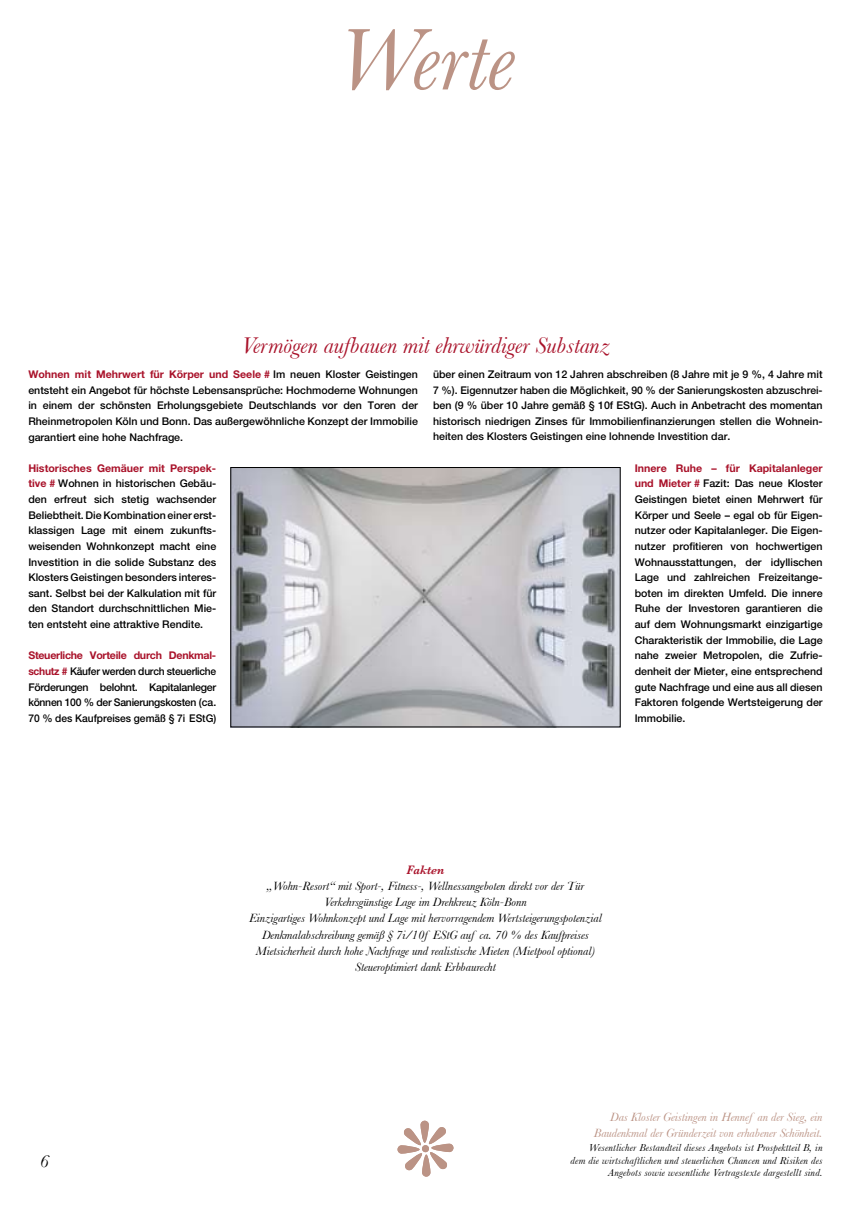
<style>
.page{position:relative;width:851px;height:1205px;background:#fff}
.page>*{position:absolute;margin:0;border:0;box-sizing:border-box;transform-origin:0 0}
.t1{font:italic 90px "Baskerville";color:#bb9385}
.t2{font:italic 23.75px "Baskerville";color:#a9122a}
.t3{font:italic 12.5px/16.2px "Baskerville";color:#000;text-align:center}
.t4{font:italic 12.5px/16.2px "Baskerville";color:#bb9385;text-align:right}
.t5{font:italic 600 12.5px "Baskerville";color:#a9122a}
.t6{font:500 10.62px/15.6px "Helvetica Neue";color:#000;text-align:justify}
.t7{font:500 10.62px/15.6px "Helvetica Neue";letter-spacing:-.025em;color:#000}
.t8{font:italic 10.62px/12.5px "Baskerville";letter-spacing:.02em;color:#000;text-align:right}
.s1{font-weight:700;color:#a9122a}
</style>
<div class="page">
<img style="left:232px;top:469px;width:386px;height:256px">
<div style="left:230px;top:467px;width:390px;height:260px;border:1px solid #000"></div>
<div style="left:397px;top:1145px;width:22px;height:8px;background:#bb9385;border-radius:4px"></div>
<div style="left:420px;top:1120px;width:9px;height:23px;background:#bb9385;border-radius:4px"></div>
<div style="left:431px;top:1143px;width:22px;height:9px;background:#bb9385;border-radius:4px"></div>
<div style="left:422px;top:1154px;width:8px;height:22px;background:#bb9385;border-radius:4px"></div>
<svg style="left:403px;top:1126px;width:44px;height:44px"></svg>
<h1 class="t1" style="left:336px;top:7px;width:180px">Werte</h1>
<h2 class="t2" style="left:241px;top:331px;width:370px">Vermögen aufbauen mit ehrwürdiger Substanz</h2>
<p class="t6" style="left:28px;top:366px;width:391px"><span class="s1">Wohnen mit Mehrwert für Körper und Seele #</span> Im neuen Kloster Geistingen entsteht ein Angebot für höchste Lebensansprüche: Hochmoderne Wohnungen in einem der schönsten Erholungsgebiete Deutschlands vor den Toren der Rheinmetropolen Köln und Bonn. Das außergewöhnliche Konzept der Immobilie garantiert eine hohe Nachfrage.</p>
<p class="t6" style="left:28px;top:460px;width:189px"><span class="s1">Historisches Gemäuer mit Perspek&shy;tive #</span> Wohnen in historischen Gebäu&shy;den erfreut sich stetig wachsender Beliebtheit. Die Kombination einer erst&shy;klassigen Lage mit einem zukunfts&shy;weisenden Wohnkonzept macht eine Investition in die solide Substanz des Klosters Geistingen besonders interes&shy;sant. Selbst bei der Kalkulation mit für den Standort durchschnittlichen Mie&shy;ten entsteht eine attraktive Rendite.</p>
<p class="t7" style="left:28px;top:647px;width:189px"><span class="s1">Steuerliche Vorteile durch Denkmal&shy;schutz #</span> Käufer werden durch steu----er--liche Förderungen belohnt. Kapi--tal-anleger können 100 % der Sani-er-ungskosten (ca.<br>70 % des Kaufpreises gemäß § 7i EStG)</p>
<p class="t6" style="left:433px;top:366px;width:391px">über einen Zeitraum von 12 Jahren abschreiben (8 Jahre mit je 9 %, 4 Jahre mit 7 %). Eigennutzer haben die Möglichkeit, 90 % der Sanierungskosten abzuschrei&shy;ben (9 % über 10 Jahre gemäß § 10f EStG). Auch in Anbetracht des momentan historisch niedrigen Zinses für Immobilienfinanzierungen stellen die Wohnein&shy;heiten des Klosters Geistingen eine lohnende Investition dar.</p>
<p class="t6" style="left:634px;top:460px;width:189px"><span class="s1">Innere Ruhe – für Kapitalanleger und Mieter #</span> Fazit: Das neue Kloster Geistingen bietet einen Mehrwert für Körper und Seele – egal ob für Eigen&shy;nutzer oder Kapitalanleger. Die Eigen&shy;nutzer profitieren von hochwertigen Wohnausstattungen, der idyllischen Lage und zahlreichen Freizeitange&shy;boten im direkten Umfeld. Die innere Ruhe der Investoren garantieren die auf dem Wohnungsmarkt einzigartige Charakteristik der Immobilie, die Lage nahe zweier Metropolen, die Zufrie&shy;denheit der Mieter, eine entsprechend gute Nachfrage und eine aus all diesen Faktoren folgende Wertsteigerung der Immobilie.</p>
<p class="t5" style="left:406px;top:862px;width:39px">Fakten</p>
<p class="t3" style="left:249px;top:877px;width:354px">„Wohn-Resort“ mit Sport-, Fitness-, Wellnessangeboten direkt vor der Tür Verkehrsgünstige Lage im Drehkreuz Köln-Bonn<br>Einzigartiges Wohnkonzept und Lage mit hervorragendem Wertsteigerungspotenzial Denkmalabschreibung gemäß § 7i/10f EStG auf ca. 70 % des Kaufpreises Mietsicherheit durch hohe Nachfrage und realistische Mieten (Mietpool optional)<br>Steueroptimiert dank Erbbaurecht</p>
<p class="t4" style="left:594px;top:1108px;width:230px">Das Kloster Geistingen in Hennef an der Sieg, ein<br>Baudenkmal der Gründerzeit von erhabener Schönheit.</p>
<p class="t8" style="left:570px;top:1141px;width:253px">Wesentlicher Bestandteil dieses Angebots ist Prospektteil B, in<br>dem die wirtschaftlichen und steuerlichen Chancen und Risiken des<br>Angebots sowie wesentliche Vertragstexte dargestellt sind.</p>
</div>
